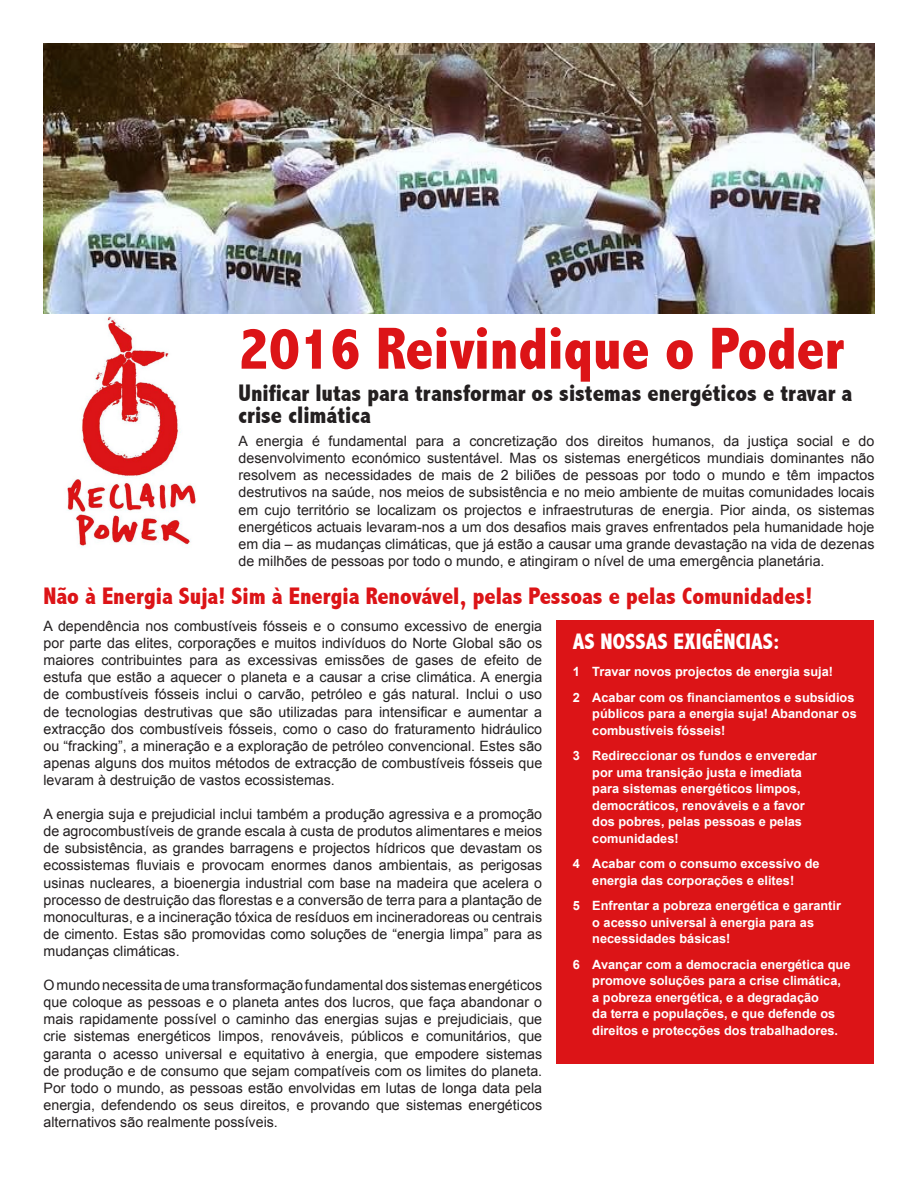
<style>
.page{position:relative;width:918px;height:1188px;background:#fff}
.page>*{position:absolute;margin:0;border:0;box-sizing:border-box;transform-origin:0 0}
.t1{font:800 condensed 60px "Abadi";color:#dc1417}
.t2{font:800 condensed 24px/22.5px "Abadi";color:#231f20}
.t3{font:800 condensed 24px "Abadi";color:#dc1417}
.t4{font:800 condensed 22.5px "Abadi";color:#fff}
.t5{font:14.25px/17.1px "Arial";color:#231f20;text-align:justify}
.t6{font:700 12.75px/16.5px "Arial";color:#fff}
</style>
<div class="page">
<img style="left:67px;top:316px;width:129px;height:232px">
<div style="left:556px;top:621px;width:318px;height:443px;background:#dc1417"></div>
<img style="left:44px;top:44px;width:830px;height:270px">
<p class="t1" style="left:238px;top:314px;width:607px">2016 Reivindique o Poder</p>
<p class="t2" style="left:238px;top:382px;width:615px">Unificar lutas para transformar os sistemas energéticos e travar a crise climática</p>
<p class="t5" style="left:238px;top:433px;width:638px">A energia é fundamental para a concretização dos direitos humanos, da justiça social e do desenvolvimento económico sustentável. Mas os sistemas energéticos mundiais dominantes não resolvem as necessidades de mais de 2 biliões de pessoas por todo o mundo e têm impactos destrutivos na saúde, nos meios de subsistência e no meio ambiente de muitas comunidades locais em cujo território se localizam os projectos e infraestruturas de energia. Pior ainda, os sistemas energéticos actuais levaram-nos a um dos desafios mais graves enfrentados pela humanidade hoje em dia – as mudanças climáticas, que já estão a causar uma grande devastação na vida de dezenas de milhões de pessoas por todo o mundo, e atingiram o nível de uma emergência planetária.</p>
<p class="t3" style="left:44px;top:582px;width:770px">Não à Energia Suja! Sim à Energia Renovável, pelas Pessoas e pelas Comunidades!</p>
<p class="t5" style="left:44px;top:618px;width:500px">A dependência nos combustíveis fósseis e o consumo excessivo de energia por parte das elites, corporações e muitos indivíduos do Norte Global são os maiores contribuintes para as excessivas emissões de gases de efeito de estufa que estão a aquecer o planeta e a causar a crise climática. A energia de combustíveis fósseis inclui o carvão, petróleo e gás natural. Inclui o uso de tecnologias destrutivas que são utilizadas para intensificar e aumentar a extracção dos combustíveis fósseis, como o caso do fraturamento hidráulico ou “fracking”, a mineração e a exploração de petróleo convencional. Estes são apenas alguns dos muitos métodos de extracção de combustíveis fósseis que levaram à destruição de vastos ecossistemas.</p>
<p class="t5" style="left:44px;top:806px;width:500px">A energia suja e prejudicial inclui também a produção agressiva e a promoção de agrocombustíveis de grande escala à custa de produtos alimentares e meios de subsistência, as grandes barragens e projectos hídricos que devastam os ecossistemas fluviais e provocam enormes danos ambientais, as perigosas usinas nucleares, a bioenergia industrial com base na madeira que acelera o processo de destruição das florestas e a conversão de terra para a plantação de monoculturas, e a incineração tóxica de resíduos em incineradoreas ou centrais de cimento. Estas são promovidas como soluções de “energia limpa” para as mudanças climáticas.</p>
<p class="t5" style="left:44px;top:977px;width:500px">O mundo necessita de uma transformação fundamental dos sistemas energéticos que coloque as pessoas e o planeta antes dos lucros, que faça abandonar o mais rapidamente possível o caminho das energias sujas e prejudiciais, que crie sistemas energéticos limpos, renováveis, públicos e comunitários, que garanta o acesso universal e equitativo à energia, que empodere sistemas de produção e de consumo que sejam compatíveis com os limites do planeta.<br>Por todo o mundo, as pessoas estão envolvidas em lutas de longa data pela energia, defendendo os seus direitos, e provando que sistemas energéticos alternativos são realmente possíveis.</p>
<p class="t4" style="left:573px;top:629px;width:208px">AS NOSSAS EXIGÊNCIAS:</p>
<p class="t6" style="left:573px;top:664px;width:262px">1 Travar novos projectos de energia suja!</p>
<p class="t6" style="left:592px;top:690px;width:266px;text-indent:-20px">2 Acabar com os financiamentos e subsídios públicos para a energia suja! Abandonar os combustíveis fósseis!</p>
<p class="t6" style="left:592px;top:748px;width:226px;text-indent:-20px">3 Redireccionar os fundos e enveredar por uma transição justa e imediata para sistemas energéticos limpos, democráticos, renováveis e a favor dos pobres, pelas pessoas e pelas comunidades!</p>
<p class="t6" style="left:573px;top:856px;width:248px;text-align:center">4 Acabar com o consumo excessivo de energia das corporações e elites!</p>
<p class="t6" style="left:592px;top:898px;width:250px;text-indent:-20px">5 Enfrentar a pobreza energética e garantir o acesso universal à energia para as necessidades básicas!</p>
<p class="t6" style="left:592px;top:957px;width:260px;text-indent:-20px">6 Avançar com a democracia energética que promove soluções para a crise climática, a pobreza energética, e a degradação<br>da terra e populações, e que defende os direitos e protecções dos trabalhadores.</p>
</div>
